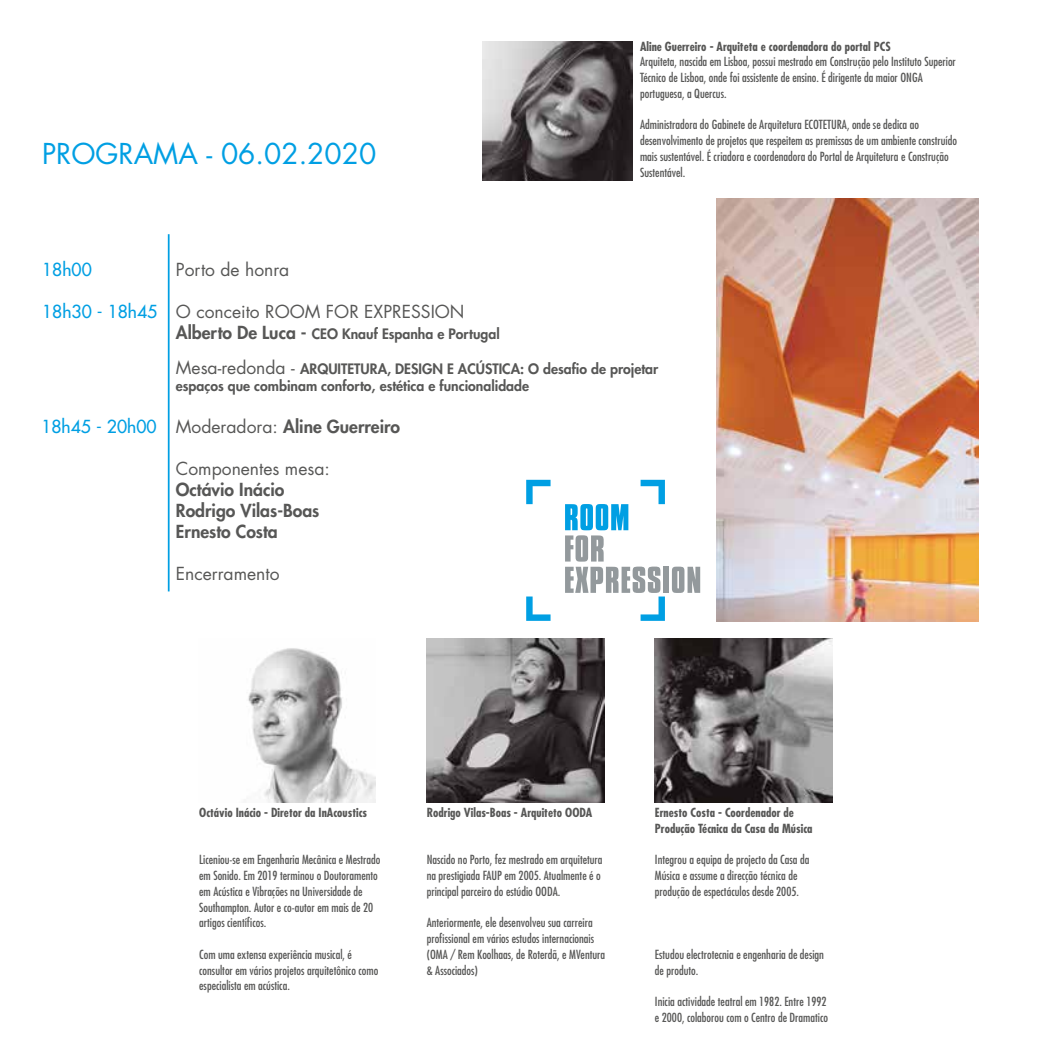
<style>
.page{position:relative;width:1042px;height:1042px;background:#fff}
.page>*{position:absolute;margin:0;border:0;box-sizing:border-box;transform-origin:0 0}
.t1{font:28px "Futura CE";color:#009fe3}
.t2{font:800 17.5px/21px "Futura Std";color:#575756}
.t3{font:17.5px "Futura CE";color:#575756}
.t4{font:500 17.5px "Futura CE";color:#009fe3}
.t5{font:800 14px/16.8px "Futura Std";color:#575756}
.t6{font:condensed 12.25px/15.8px "Futura Std";color:#575756}
.t7{font:700 condensed 12.25px/15.8px "Futura Std";color:#575756}
.s1{font-size:17.5px}
.s2{font-family:"Futura CE";font-weight:400;font-size:17.5px}
.s3{font-family:"Futura CE";font-weight:400}
</style>
<div class="page">
<div style="left:663px;top:567px;width:6px;height:26px;background:#93999c"></div>
<svg style="left:672px;top:566px;width:28px;height:27px"></svg>
<svg style="left:526px;top:480px;width:24px;height:24px"></svg>
<svg style="left:526px;top:596px;width:24px;height:25px"></svg>
<svg style="left:565px;top:480px;width:100px;height:141px"></svg>
<img style="left:248px;top:648px;width:128px;height:154px">
<img style="left:427px;top:638px;width:177px;height:164px">
<img style="left:655px;top:638px;width:177px;height:164px">
<img style="left:482px;top:42px;width:151px;height:139px">
<hr style="left:168px;top:234px;width:2px;height:357px;background:#009fe3">
<img style="left:716px;top:198px;width:263px;height:423px">
<h1 class="t1" style="left:42px;top:136px;width:336px">PROGRAMA - 06.02.2020</h1>
<p class="t7" style="left:640px;top:38px;width:252px">Aline Guerreiro - Arquiteta e coordenadora do portal PCS</p>
<p class="t6" style="left:640px;top:54px;width:317px">Arquiteta, nascida em Lisboa, possui mestrado em Construção pelo Instituto Superior<br>Técnico de Lisboa, onde foi assistente de ensino. É dirigente da maior ONGA portuguesa, a Quercus.</p>
<p class="t6" style="left:640px;top:117px;width:318px">Administradora do Gabinete de Arquitetura ECOTETURA, onde se dedica ao desenvolvimento de projetos que respeitem as premissas de um ambiente construído mais sustentável. É criadora e coordenadora do Portal de Arquitetura e Construção Sustentável.</p>
<h2 class="t4" style="left:42px;top:258px;width:51px">18h00</h2>
<h2 class="t4" style="left:42px;top:300px;width:117px">18h30 - 18h45</h2>
<h2 class="t4" style="left:41px;top:415px;width:117px">18h45 - 20h00</h2>
<h2 class="t3" style="left:176px;top:258px;width:115px">Porto de honra</h2>
<h2 class="t3" style="left:176px;top:300px;width:290px">O conceito ROOM FOR EXPRESSION</h2>
<p class="t5" style="left:176px;top:325px;width:325px"><span class="s1">Alberto De Luca -</span> CEO Knauf Espanha e Portugal</p>
<p class="t5" style="left:176px;top:360px;width:484px"><span class="s2">Mesa-redonda -</span> ARQUITETURA, DESIGN E ACÚSTICA: O desafio de projetar espaços que combinam conforto, estética e funcionalidade</p>
<h2 class="t2" style="left:176px;top:416px;width:226px"><span class="s3">Moderadora:</span> Aline Guerreiro</h2>
<h2 class="t3" style="left:176px;top:457px;width:155px">Componentes mesa:</h2>
<h2 class="t2" style="left:176px;top:479px;width:145px">Octávio Inácio<br>Rodrigo Vilas-Boas<br>Ernesto Costa</h2>
<h2 class="t3" style="left:176px;top:562px;width:105px">Encerramento</h2>
<p class="t7" style="left:199px;top:805px;width:169px">Octávio Inácio - Diretor da InAcoustics</p>
<p class="t6" style="left:199px;top:852px;width:183px">Liceniou-se em Engenharia Mecânica e Mestrado em Sonido. Em 2019 terminou o Doutoramento em Acústica e Vibrações na Universidade de Southampton. Autor e co-autor em mais de 20 artigos científicos.</p>
<p class="t6" style="left:199px;top:946px;width:181px">Com uma extensa experiência musical, é consultor em vários projetos arquitetônico como especialista em acústica.</p>
<p class="t7" style="left:427px;top:805px;width:167px">Rodrigo Vilas-Boas - Arquiteto OODA</p>
<p class="t6" style="left:427px;top:852px;width:177px">Nascido no Porto, fez mestrado em arquitetura na prestigiada FAUP em 2005. Atualmente é o principal parceiro do estúdio OODA.</p>
<p class="t6" style="left:427px;top:915px;width:180px">Anteriormente, ele desenvolveu sua carreira profissional em vários estudos internacionais (OMA / Rem Koolhaas, de Roterdã, e MVentura &amp; Associados)</p>
<p class="t7" style="left:655px;top:805px;width:159px">Ernesto Costa - Coordenador de<br>Produção Técnica da Casa da Música</p>
<p class="t6" style="left:655px;top:852px;width:156px">Integrou a equipa de projecto da Casa da<br>Música e assume a direcção técnica de produção de espectáculos desde 2005.</p>
<p class="t6" style="left:655px;top:946px;width:171px">Estudou electrotecnia e engenharia de design de produto.</p>
<p class="t6" style="left:655px;top:993px;width:175px">Inicia actividade teatral em 1982. Entre 1992 e 2000, colaborou com o Centro de Dramatico</p>
</div>
